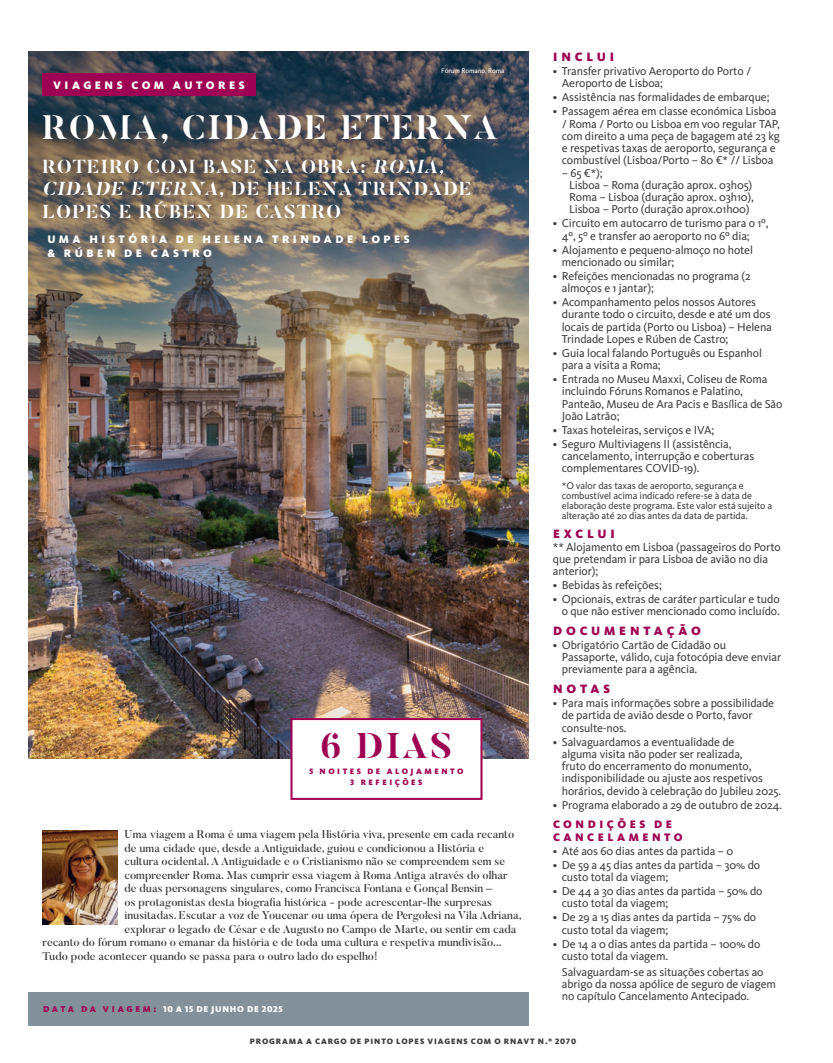
<style>
.page{position:relative;width:833px;height:1063px;background:#fff}
.page>*{position:absolute;margin:0;border:0;box-sizing:border-box;transform-origin:0 0}
.Selo_Dias{font:700 35.5px "Butler Stencil";color:#9e0153}
.Titulo_branco{font:700 33.75px "Butler Stencil";letter-spacing:.075em;color:#fff}
.Titulo_branco-2{font:700 18.75px/22.5px "Butler Stencil";letter-spacing:.075em;color:#fff}
.Bullets_Titulo{font:900 12.5px "Kievit OT";letter-spacing:.31em;color:#9e0153}
.Bullets_Titulo-2{font:11.88px/12.2px "Kievit OT";letter-spacing:-.01em;color:#3e3e3f}
.Texto_Intro{font:500 11.25px "Butler";color:#3e3e3f}
.Localizacao{font:900 11.25px/13.8px "Kievit OT";letter-spacing:.31em;color:#fff}
.Bullets_Titulo-3{font:900 11.25px/12.5px "Kievit OT";letter-spacing:.31em;color:#9e0153}
.t1{font:10px/10px "Kievit OT";letter-spacing:-.01em;color:#3e3e3f}
.Datas_Titulo{font:900 8.75px "Kievit OT";letter-spacing:.08em;color:#fff}
.Numero_Pagina{font:900 8.12px "Kievit OT";letter-spacing:.11em;color:#3e3e3f}
.Selo_alojamneto_refeicoes{font:900 8.12px/11.2px "Kievit OT";letter-spacing:.31em;color:#9e0153;text-align:center}
.t2{font:6.88px "Kievit OT";color:#fff}
.s1{font-style:italic}
.s2{color:#9e0153}
</style>
<div class="page">
<div style="left:28px;top:992px;width:500px;height:34px;background:#83929a"></div>
<img style="left:43px;top:830px;width:74px;height:95px">
<img style="left:28px;top:51px;width:500px;height:707px">
<div style="left:43px;top:73px;width:213px;height:23px;background:#9e0153"></div>
<div style="left:290px;top:718px;width:192px;height:82px;background:#fff;border:2px solid #9e0153"></div>
<p class="Localizacao" style="left:53px;top:78px;width:193px">VIAGENS COM AUTORES</p>
<p class="t2" style="left:441px;top:67px;width:65px">Fórum Romano, Roma</p>
<p class="Titulo_branco" style="left:43px;top:106px;width:456px">ROMA, CIDADE ETERNA</p>
<p class="Titulo_branco-2" style="left:43px;top:155px;width:407px">ROTEIRO COM BASE NA OBRA: <span class="s1">ROMA,</span></p>
<p class="Titulo_branco-2" style="left:43px;top:178px;width:430px"><span class="s1">CIDADE ETERNA</span>, DE HELENA TRINDADE<br>LOPES E RÚBEN DE CASTRO</p>
<p class="Localizacao" style="left:47px;top:233px;width:364px">UMA HISTÓRIA DE HELENA TRINDADE LOPES &amp; RÚBEN DE CASTRO</p>
<p class="Selo_Dias" style="left:320px;top:723px;width:133px">6 DIAS</p>
<p class="Selo_alojamneto_refeicoes" style="left:309px;top:765px;width:156px">5 NOITES DE ALOJAMENTO<br>3 REFEIÇÕES</p>
<p class="Texto_Intro" style="left:125px;top:827px;width:391px">Uma viagem a Roma é uma viagem pela História viva, presente em cada recanto</p>
<p class="Texto_Intro" style="left:125px;top:841px;width:361px">de uma cidade que, desde a Antiguidade, guiou e condicionou a História e</p>
<p class="Texto_Intro" style="left:125px;top:854px;width:382px">cultura ocidental. A Antiguidade e o Cristianismo não se compreendem sem se</p>
<p class="Texto_Intro" style="left:125px;top:868px;width:384px">compreender Roma. Mas cumprir essa viagem à Roma Antiga através do olhar</p>
<p class="Texto_Intro" style="left:125px;top:881px;width:369px">de duas personagens singulares, como Francisca Fontana e Gonçal Bensin –</p>
<p class="Texto_Intro" style="left:125px;top:895px;width:369px">os protagonistas desta biografia histórica - pode acrescentar-lhe surpresas</p>
<p class="Texto_Intro" style="left:125px;top:908px;width:398px">inusitadas. Escutar a voz de Youcenar ou uma ópera de Pergolesi na Vila Adriana,</p>
<p class="Texto_Intro" style="left:125px;top:922px;width:393px">explorar o legado de César e de Augusto no Campo de Marte, ou sentir em cada</p>
<p class="Texto_Intro" style="left:43px;top:935px;width:461px">recanto do fórum romano o emanar da história e de toda uma cultura e respetiva mundivisão...</p>
<p class="Texto_Intro" style="left:43px;top:949px;width:337px">Tudo pode acontecer quando se passa para o outro lado do espelho!</p>
<p class="Datas_Titulo" style="left:43px;top:1004px;width:241px"><span class="s2">D A T A D A V I A G E M :</span> 10 A 15 DE JUNHO DE 2025</p>
<p class="Bullets_Titulo" style="left:553px;top:49px;width:63px">INCLUI</p>
<p class="Bullets_Titulo-2" style="left:562px;top:65px;width:191px;text-indent:-9px">• Transfer privativo Aeroporto do Porto /<br>Aeroporto de Lisboa;</p>
<p class="Bullets_Titulo-2" style="left:553px;top:91px;width:218px">• Assistência nas formalidades de embarque;</p>
<p class="Bullets_Titulo-2" style="left:562px;top:105px;width:220px;text-indent:-9px">• Passagem aérea em classe económica Lisboa / Roma / Porto ou Lisboa em voo regular TAP, com direito a uma peça de bagagem até 23 kg e respetivas taxas de aeroporto, segurança e combustível (Lisboa/Porto – 80 €* // Lisboa</p>
<p class="Bullets_Titulo-2" style="left:569px;top:166px;width:186px;text-indent:-7px">– 65 €*);<br>Lisboa – Roma (duração aprox. 03h05)<br>Roma – Lisboa (duração aprox. 03h10),<br>Lisboa – Porto (duração aprox.01h00)</p>
<p class="Bullets_Titulo-2" style="left:562px;top:217px;width:208px;text-indent:-9px">• Circuito em autocarro de turismo para o 1º,<br>4º, 5º e transfer ao aeroporto no 6º dia;</p>
<p class="Bullets_Titulo-2" style="left:562px;top:243px;width:193px;text-indent:-9px">• Alojamento e pequeno-almoço no hotel mencionado ou similar;</p>
<p class="Bullets_Titulo-2" style="left:562px;top:270px;width:191px;text-indent:-9px">• Refeições mencionadas no programa (2 almoços e 1 jantar);</p>
<p class="Bullets_Titulo-2" style="left:562px;top:296px;width:212px;text-indent:-9px">• Acompanhamento pelos nossos Autores durante todo o circuito, desde e até um dos locais de partida (Porto ou Lisboa) – Helena Trindade Lopes e Rúben de Castro;</p>
<p class="Bullets_Titulo-2" style="left:562px;top:347px;width:202px;text-indent:-9px">• Guia local falando Português ou Espanhol para a visita a Roma;</p>
<p class="Bullets_Titulo-2" style="left:562px;top:373px;width:222px;text-indent:-9px">• Entrada no Museu Maxxi, Coliseu de Roma incluindo Fóruns Romanos e Palatino, Panteão, Museu de Ara Pacis e Basílica de São João Latrão;</p>
<p class="Bullets_Titulo-2" style="left:553px;top:424px;width:163px">• Taxas hoteleiras, serviços e IVA;</p>
<p class="Bullets_Titulo-2" style="left:562px;top:438px;width:194px;text-indent:-9px">• Seguro Multiviagens II (assistência, cancelamento, interrupção e coberturas complementares COVID-19).</p>
<p class="t1" style="left:562px;top:480px;width:212px">*O valor das taxas de aeroporto, segurança e combustível acima indicado refere-se à data de elaboração deste programa. Este valor está sujeito a alteração até 20 dias antes da data de partida.</p>
<p class="Bullets_Titulo" style="left:553px;top:527px;width:63px">EXCLUI</p>
<p class="Bullets_Titulo-2" style="left:553px;top:540px;width:229px">** Alojamento em Lisboa (passageiros do Porto que pretendam ir para Lisboa de avião no dia anterior);</p>
<p class="Bullets_Titulo-2" style="left:553px;top:579px;width:110px">• Bebidas às refeições;</p>
<p class="Bullets_Titulo-2" style="left:553px;top:593px;width:228px;text-align:right">• Opcionais, extras de caráter particular e tudo o que não estiver mencionado como incluído.</p>
<p class="Bullets_Titulo" style="left:553px;top:623px;width:149px">DOCUMENTAÇÃO</p>
<p class="Bullets_Titulo-2" style="left:562px;top:639px;width:221px;text-indent:-9px">• Obrigatório Cartão de Cidadão ou<br>Passaporte, válido, cuja fotocópia deve enviar previamente para a agência.</p>
<p class="Bullets_Titulo" style="left:553px;top:681px;width:58px">NOTAS</p>
<p class="Bullets_Titulo-2" style="left:562px;top:697px;width:214px;text-indent:-9px">• Para mais informações sobre a possibilidade de partida de avião desde o Porto, favor consulte-nos.</p>
<p class="Bullets_Titulo-2" style="left:562px;top:735px;width:221px;text-indent:-9px">• Salvaguardamos a eventualidade de<br>alguma visita não poder ser realizada,<br>fruto do encerramento do monumento, indisponibilidade ou ajuste aos respetivos horários, devido à celebração do Jubileu 2025.</p>
<p class="Bullets_Titulo-2" style="left:553px;top:798px;width:231px">• Programa elaborado a 29 de outubro de 2024.</p>
<p class="Bullets_Titulo-3" style="left:553px;top:818px;width:131px">CONDIÇÕES DE<br>CANCELAMENTO</p>
<p class="Bullets_Titulo-2" style="left:553px;top:844px;width:182px">• Até aos 60 dias antes da partida – 0</p>
<p class="Bullets_Titulo-2" style="left:562px;top:858px;width:200px;text-indent:-9px">• De 59 a 45 dias antes da partida – 30% do custo total da viagem;</p>
<p class="Bullets_Titulo-2" style="left:562px;top:885px;width:202px;text-indent:-9px">• De 44 a 30 dias antes da partida – 50% do custo total da viagem;</p>
<p class="Bullets_Titulo-2" style="left:562px;top:911px;width:196px;text-indent:-9px">• De 29 a 15 dias antes da partida – 75% do custo total da viagem;</p>
<p class="Bullets_Titulo-2" style="left:562px;top:937px;width:200px;text-indent:-9px">• De 14 a 0 dias antes da partida – 100% do custo total da viagem.</p>
<p class="Bullets_Titulo-2" style="left:562px;top:966px;width:216px">Salvaguardam-se as situações cobertas ao abrigo da nossa apólice de seguro de viagem no capítulo Cancelamento Antecipado.</p>
<p class="Numero_Pagina" style="left:250px;top:1036px;width:328px">PROGRAMA A CARGO DE PINTO LOPES VIAGENS COM O RNAVT N.º 2070</p>
</div>
